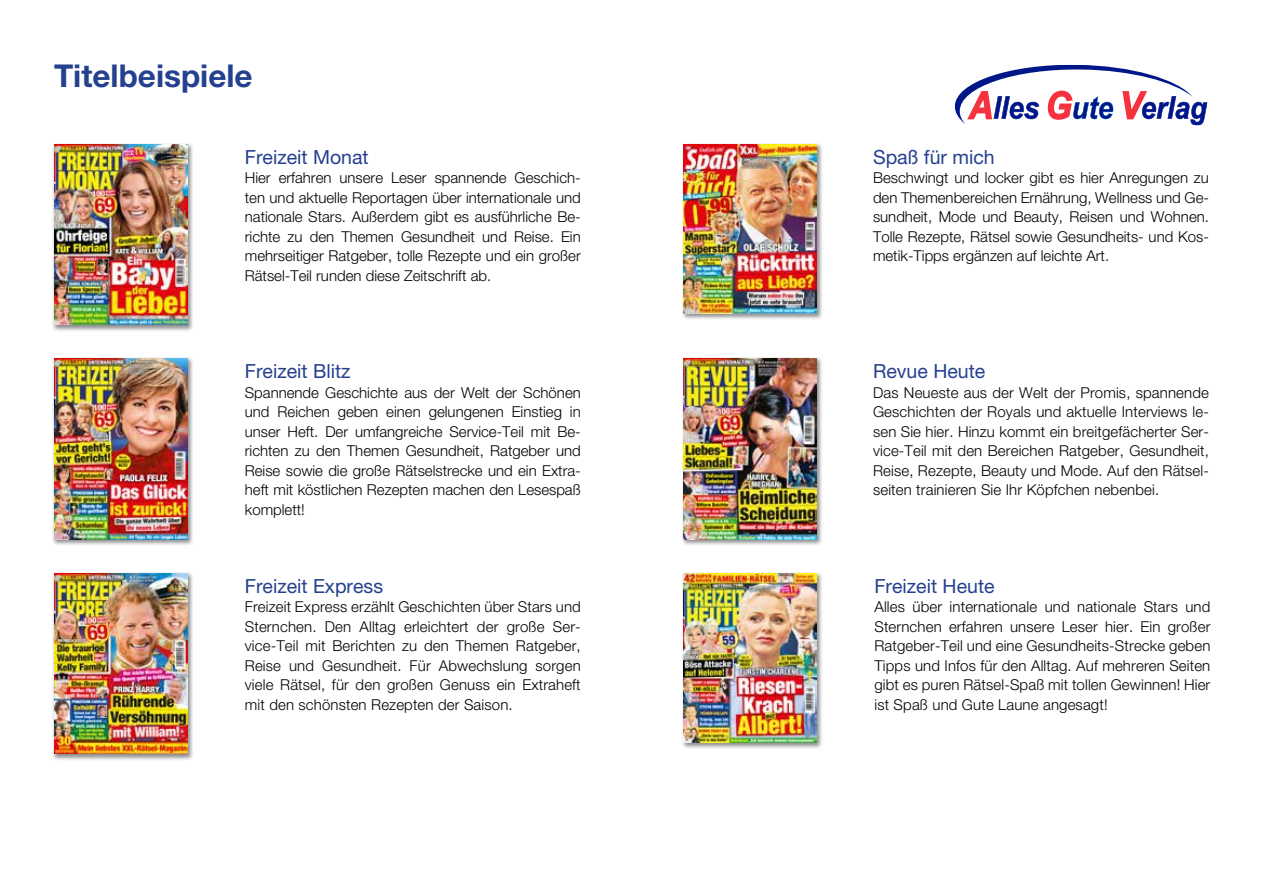
<style>
.page{position:relative;width:1263px;height:893px;background:#fff}
.page>*{position:absolute;margin:0;border:0;box-sizing:border-box;transform-origin:0 0}
.t1{font:700 31.5px "Helvetica Neue";color:#25408f}
.t2{font:19.5px "Helvetica Neue";color:#25408f}
.t3{font:300 15px/19.5px "Helvetica Neue";letter-spacing:.005em;color:#000;text-align:justify}
</style>
<div class="page">
<svg style="left:955px;top:65px;width:252px;height:60px"></svg>
<div style="left:681px;top:142px;width:142px;height:178px;background:#000;opacity:.45"></div>
<img style="left:683px;top:144px;width:134px;height:169px">
<div style="left:52px;top:356px;width:142px;height:190px;background:#000;opacity:.45"></div>
<img style="left:54px;top:359px;width:133px;height:180px">
<div style="left:52px;top:571px;width:142px;height:190px;background:#000;opacity:.45"></div>
<img style="left:54px;top:573px;width:133px;height:181px">
<div style="left:681px;top:356px;width:142px;height:190px;background:#000;opacity:.45"></div>
<img style="left:684px;top:359px;width:133px;height:180px">
<div style="left:52px;top:142px;width:142px;height:190px;background:#000;opacity:.45"></div>
<img style="left:54px;top:144px;width:133px;height:181px">
<div style="left:681px;top:571px;width:142px;height:178px;background:#000;opacity:.45"></div>
<img style="left:684px;top:574px;width:133px;height:168px">
<h1 class="t1" style="left:54px;top:56px;width:200px">Titelbeispiele</h1>
<h2 class="t2" style="left:245px;top:145px;width:125px">Freizeit Monat</h2>
<p class="t3" style="left:245px;top:168px;width:337px">Hier erfahren unsere Leser spannende Geschich&shy;ten und aktuelle Reportagen über internationale und nationale Stars. Außerdem gibt es ausführliche Be&shy;richte zu den Themen Gesundheit und Reise. Ein mehrseitiger Ratgeber, tolle Rezepte und ein großer Rätsel-Teil runden diese Zeitschrift ab.</p>
<h2 class="t2" style="left:245px;top:360px;width:107px">Freizeit Blitz</h2>
<p class="t3" style="left:245px;top:382px;width:337px">Spannende Geschichte aus der Welt der Schönen und Reichen geben einen gelungenen Einstieg in unser Heft. Der umfangreiche Service-Teil mit Be&shy;richten zu den Themen Gesundheit, Ratgeber und Reise sowie die große Rätselstrecke und ein Extra&shy;heft mit köstlichen Rezepten machen den Lesespaß komplett!</p>
<h2 class="t2" style="left:245px;top:574px;width:140px">Freizeit Express</h2>
<p class="t3" style="left:245px;top:597px;width:337px">Freizeit Express erzählt Geschichten über Stars und Sternchen. Den Alltag erleichtert der große Ser&shy;vice-Teil mit Berichten zu den Themen Ratgeber, Reise und Gesundheit. Für Abwechslung sorgen viele Rätsel, für den großen Genuss ein Extraheft mit den schönsten Rezepten der Saison.</p>
<h2 class="t2" style="left:873px;top:145px;width:123px">Spaß für mich</h2>
<p class="t3" style="left:873px;top:168px;width:337px">Beschwingt und locker gibt es hier Anregungen zu den Themenbereichen Ernährung, Wellness und Ge&shy;sundheit, Mode und Beauty, Reisen und Wohnen.<br>Tolle Rezepte, Rätsel sowie Gesundheits- und Kos&shy;metik-Tipps ergänzen auf leichte Art.</p>
<h2 class="t2" style="left:873px;top:360px;width:114px">Revue Heute</h2>
<p class="t3" style="left:873px;top:382px;width:337px">Das Neueste aus der Welt der Promis, spannende Geschichten der Royals und aktuelle Interviews le&shy;sen Sie hier. Hinzu kommt ein breitgefächerter Ser&shy;vice-Teil mit den Bereichen Ratgeber, Gesundheit, Reise, Rezepte, Beauty und Mode. Auf den Rätsel&shy;seiten trainieren Sie Ihr Köpfchen nebenbei.</p>
<h2 class="t2" style="left:874px;top:574px;width:122px">Freizeit Heute</h2>
<p class="t3" style="left:874px;top:597px;width:337px">Alles über internationale und nationale Stars und Sternchen erfahren unsere Leser hier. Ein großer Ratgeber-Teil und eine Gesundheits-Strecke geben Tipps und Infos für den Alltag. Auf mehreren Seiten gibt es puren Rätsel-Spaß mit tollen Gewinnen! Hier ist Spaß und Gute Laune angesagt!</p>
</div>
